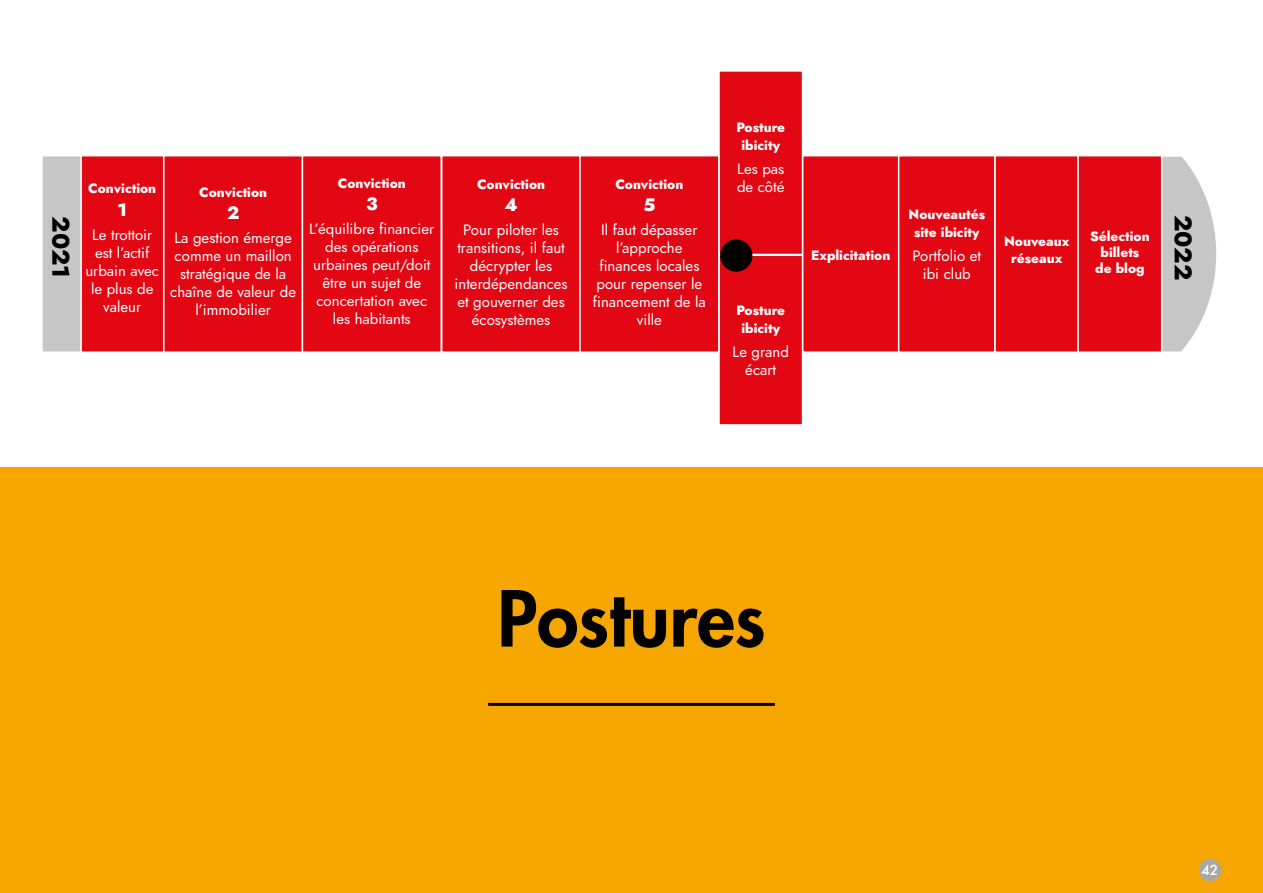
<style>
.page{position:relative;width:1263px;height:893px;background:#fff}
.page>*{position:absolute;margin:0;border:0;box-sizing:border-box;transform-origin:0 0}
.t1{font:800 75px "Futura Std";color:#000}
.t2{font:800 24px "Jost";color:#000}
.t3{font:800 18px "Jost";color:#fff}
.t4{font:15px/18px "Jost";color:#fff;text-align:center}
.t5{font:800 13.5px/18px "Jost";color:#fff;text-align:center}
.t6{font:500 13.5px "Futura";color:#fff}
</style>
<div class="page">
<div style="left:0;top:468px;width:1263px;height:425px;background:#f7a600"></div>
<hr style="left:488px;top:703px;width:287px;height:3px;background:#000">
<div style="left:80px;top:155px;width:85px;height:198px;background:#e30613;border:2px solid #fff"></div>
<div style="left:41px;top:155px;width:41px;height:198px;background:#c6c6c6;border:2px solid #fff"></div>
<svg style="left:1162px;top:157px;width:54px;height:194px"></svg>
<div style="left:802px;top:155px;width:97px;height:198px;background:#e30613"></div>
<div style="left:898px;top:155px;width:98px;height:198px;background:#e30613;border:2px solid #fff"></div>
<div style="left:994px;top:155px;width:85px;height:198px;background:#e30613;border:2px solid #fff"></div>
<div style="left:1077px;top:155px;width:85px;height:198px;background:#e30613;border:2px solid #fff"></div>
<div style="left:718px;top:255px;width:85px;height:171px;background:#e30613;border:2px solid #fff"></div>
<div style="left:718px;top:70px;width:85px;height:185px;background:#e30613;border:2px solid #fff"></div>
<div style="left:163px;top:155px;width:140px;height:198px;background:#e30613;border:2px solid #fff"></div>
<div style="left:302px;top:155px;width:140px;height:198px;background:#e30613;border:2px solid #fff"></div>
<div style="left:441px;top:155px;width:140px;height:198px;background:#e30613;border:2px solid #fff"></div>
<div style="left:579px;top:155px;width:140px;height:198px;background:#e30613;border:2px solid #fff"></div>
<div style="left:720px;top:239px;width:32px;height:33px;background:#000;border-radius:50%"></div>
<div style="left:1199px;top:859px;width:22px;height:22px;background:#a8a8a7;border-radius:50%"></div>
<h2 class="t2" style="left:78px;top:216px;width:63px;rotate:90deg">2021</h2>
<p class="t5" style="left:88px;top:180px;width:70px">Conviction</p>
<p class="t3" style="left:117px;top:197px;width:11px">1</p>
<p class="t4" style="left:85px;top:226px;width:75px">Le trottoir est l’actif urbain avec le plus de valeur</p>
<p class="t5" style="left:199px;top:183px;width:70px">Conviction</p>
<p class="t3" style="left:227px;top:200px;width:14px">2</p>
<p class="t4" style="left:170px;top:229px;width:127px">La gestion émerge comme un maillon stratégique de la chaîne de valeur de l’immobilier</p>
<p class="t5" style="left:338px;top:174px;width:70px">Conviction</p>
<p class="t3" style="left:366px;top:191px;width:13px">3</p>
<p class="t4" style="left:309px;top:220px;width:127px">L’équilibre financier des opérations urbaines peut/doit être un sujet de concertation avec les habitants</p>
<p class="t5" style="left:477px;top:175px;width:70px">Conviction</p>
<p class="t3" style="left:504px;top:192px;width:15px">4</p>
<p class="t4" style="left:455px;top:221px;width:115px">Pour piloter les transitions, il faut décrypter les interdépendances et gouverner des écosystèmes</p>
<p class="t5" style="left:615px;top:175px;width:70px">Conviction</p>
<p class="t3" style="left:643px;top:192px;width:14px">5</p>
<p class="t4" style="left:593px;top:221px;width:115px">Il faut dépasser l’approche finances locales pour repenser le financement de la ville</p>
<p class="t5" style="left:736px;top:118px;width:50px">Posture ibicity</p>
<p class="t4" style="left:737px;top:160px;width:49px;text-align:left">Les pas de côté</p>
<p class="t5" style="left:736px;top:301px;width:50px">Posture ibicity</p>
<p class="t4" style="left:732px;top:343px;width:58px">Le grand écart</p>
<p class="t5" style="left:811px;top:246px;width:81px">Explicitation</p>
<p class="t5" style="left:908px;top:205px;width:78px">Nouveautés site ibicity</p>
<p class="t4" style="left:912px;top:247px;width:70px">Portfolio et ibi club</p>
<p class="t5" style="left:1004px;top:234px;width:67px;line-height:16.2px">Nouveaux réseaux</p>
<p class="t5" style="left:1090px;top:228px;width:61px;line-height:16.2px">Sélection billets<br>de blog</p>
<h2 class="t2" style="left:1200px;top:215px;width:67px;rotate:90deg">2022</h2>
<h1 class="t1" style="left:497px;top:571px;width:269px">Postures</h1>
<p class="t6" style="left:1201px;top:860px;width:18px">42</p>
</div>
